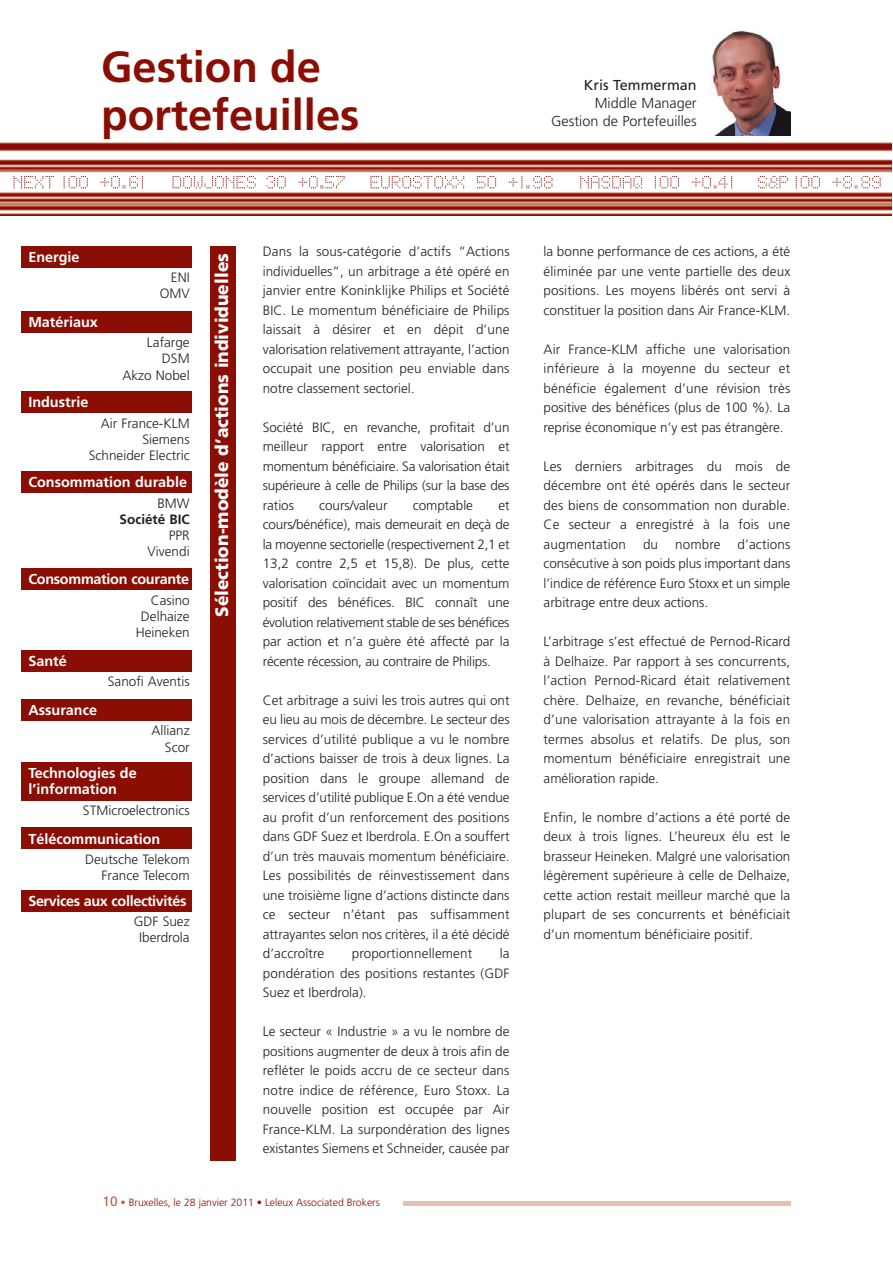
<style>
.page{position:relative;width:893px;height:1263px;background:#fff}
.page>*{position:absolute;margin:0;border:0;box-sizing:border-box;transform-origin:0 0}
.t1{font:700 43.5px/48px "Frutiger";color:#8b0e04}
.t2{font:900 18px "Frutiger";color:#fff;scale:.96 1}
.t3{font:700 14.4px/15.9px "Frutiger";color:#fff}
.t4{font:300 14.4px/18px "Frutiger";color:#231f20;text-align:right}
.t5{font:700 14.4px "Frutiger";letter-spacing:-.025em;color:#fff}
.t6{font:700 14.4px "Frutiger";letter-spacing:-.02em;color:#fff}
.t7{font:14.4px "Frutiger";color:#231f20}
.t8{font:300 13.5px/19.5px "Frutiger";color:#231f20;text-align:justify}
.t9{font:700 13.5px "Frutiger";color:#231f20}
.t10{font:300 10.5px "Frutiger";color:#8b0e04}
.s1{font-weight:400;font-size:13.5px;color:#b6644b}
.s2{color:#b6644b}
</style>
<div class="page">
<hr style="left:101px;top:1201px;width:689px;height:4px;background:#e4c1b1">
<div style="left:101px;top:1194px;width:301px;height:24px;background:#fff"></div>
<div style="left:21px;top:246px;width:170px;height:21px;background:#8b0e04"></div>
<div style="left:21px;top:311px;width:170px;height:21px;background:#8b0e04"></div>
<div style="left:21px;top:392px;width:170px;height:21px;background:#8b0e04"></div>
<div style="left:21px;top:472px;width:170px;height:21px;background:#8b0e04"></div>
<div style="left:21px;top:568px;width:170px;height:22px;background:#8b0e04"></div>
<div style="left:21px;top:650px;width:170px;height:21px;background:#8b0e04"></div>
<div style="left:21px;top:699px;width:170px;height:21px;background:#8b0e04"></div>
<div style="left:21px;top:890px;width:170px;height:21px;background:#8b0e04"></div>
<div style="left:21px;top:828px;width:170px;height:21px;background:#8b0e04"></div>
<div style="left:21px;top:762px;width:170px;height:38px;background:#8b0e04"></div>
<div style="left:210px;top:246px;width:25px;height:914px;background:#8b0e04"></div>
<img style="left:0;top:143px;width:891px;height:72px">
<svg style="left:13px;top:176px;width:41px;height:12px"></svg>
<svg style="left:63px;top:176px;width:25px;height:12px"></svg>
<svg style="left:100px;top:176px;width:43px;height:12px"></svg>
<svg style="left:172px;top:176px;width:84px;height:12px"></svg>
<svg style="left:266px;top:176px;width:20px;height:12px"></svg>
<svg style="left:298px;top:176px;width:46px;height:12px"></svg>
<svg style="left:370px;top:176px;width:94px;height:12px"></svg>
<svg style="left:477px;top:176px;width:19px;height:12px"></svg>
<svg style="left:508px;top:176px;width:44px;height:12px"></svg>
<svg style="left:580px;top:176px;width:62px;height:12px"></svg>
<svg style="left:654px;top:176px;width:25px;height:12px"></svg>
<svg style="left:691px;top:176px;width:41px;height:12px"></svg>
<svg style="left:758px;top:176px;width:30px;height:12px"></svg>
<svg style="left:795px;top:176px;width:25px;height:12px"></svg>
<svg style="left:832px;top:176px;width:48px;height:12px"></svg>
<img style="left:711px;top:30px;width:79px;height:105px">
<h1 class="t1" style="left:101px;top:46px;width:260px">Gestion de portefeuilles</h1>
<p class="t7" style="left:583px;top:79px;width:114px">Kris Temmerman</p>
<p class="t4" style="left:551px;top:95px;width:147px">Middle Manager<br>Gestion de Portefeuilles</p>
<p class="t3" style="left:28px;top:250px;width:53px">Energie</p>
<p class="t3" style="left:28px;top:315px;width:71px">Matériaux</p>
<p class="t3" style="left:28px;top:395px;width:61px">Industrie</p>
<p class="t8" style="left:160px;top:270px;width:31px;line-height:16.2px;text-align:right">ENI<br>OMV</p>
<p class="t8" style="left:123px;top:335px;width:69px;line-height:16.2px;text-align:right">Lafarge<br>DSM<br>Akzo Nobel</p>
<p class="t8" style="left:89px;top:416px;width:102px;line-height:16.2px;text-align:right">Air France-KLM<br>Siemens<br>Schneider Electric</p>
<p class="t3" style="left:28px;top:476px;width:160px">Consommation durable</p>
<p class="t8" style="left:157px;top:494px;width:34px">BMW</p>
<p class="t9" style="left:120px;top:514px;width:72px">Société BIC</p>
<p class="t8" style="left:148px;top:528px;width:44px;line-height:16.2px;text-align:right">PPR<br>Vivendi</p>
<p class="t6" style="left:28px;top:573px;width:162px">Consommation courante</p>
<p class="t8" style="left:136px;top:593px;width:56px;line-height:16.2px;text-align:right">Casino<br>Delhaize<br>Heineken</p>
<p class="t3" style="left:28px;top:654px;width:40px">Santé</p>
<p class="t8" style="left:108px;top:673px;width:83px">Sanofi Aventis</p>
<p class="t3" style="left:28px;top:703px;width:70px">Assurance</p>
<p class="t8" style="left:151px;top:724px;width:40px;line-height:16.2px;text-align:right">Allianz<br>Scor</p>
<p class="t3" style="left:28px;top:766px;width:110px">Technologies de l’information</p>
<p class="t8" style="left:83px;top:801px;width:108px">STMicroelectronics</p>
<p class="t3" style="left:28px;top:832px;width:133px">Télécommunication</p>
<p class="t8" style="left:85px;top:852px;width:106px;line-height:16.2px;text-align:right">Deutsche Telekom<br>France Telecom</p>
<p class="t5" style="left:28px;top:895px;width:159px">Services aux collectivités</p>
<p class="t8" style="left:134px;top:914px;width:57px;line-height:16.2px;text-align:center">GDF Suez<br>Iberdrola</p>
<h2 class="t2" style="left:215px;top:617px;width:380px;rotate:-90deg">Sélection-modèle d’actions individuelles</h2>
<p class="t8" style="left:263px;top:243px;width:248px">Dans la sous-catégorie d’actifs “Actions individuelles”, un arbitrage a été opéré en janvier entre Koninklijke Philips et Société BIC. Le momentum bénéficiaire de Philips laissait à désirer et en dépit d’une valorisation relativement attrayante, l’action occupait une position peu enviable dans notre classement sectoriel.</p>
<p class="t8" style="left:263px;top:418px;width:248px">Société BIC, en revanche, profitait d’un meilleur rapport entre valorisation et momentum bénéficiaire. Sa valorisation était supérieure à celle de Philips (sur la base des ratios</p>
<p class="t8" style="left:319px;top:496px;width:70px">cours/valeur</p>
<p class="t8" style="left:413px;top:496px;width:62px">comptable</p>
<p class="t8" style="left:263px;top:496px;width:248px;text-indent:235px">et cours/bénéfice), mais demeurait en deçà de la moyenne sectorielle (respectivement 2,1 et 13,2 contre 2,5 et 15,8). De plus, cette valorisation coïncidait avec un momentum positif des bénéfices. BIC connaît une évolution relativement stable de ses bénéfices par action et n’a guère été affecté par la récente récession, au contraire de Philips.</p>
<p class="t8" style="left:263px;top:691px;width:248px">Cet arbitrage a suivi les trois autres qui ont eu lieu au mois de décembre. Le secteur des services d’utilité publique a vu le nombre d’actions baisser de trois à deux lignes. La position dans le groupe allemand de services d’utilité publique E.On a été vendue au profit d’un renforcement des positions dans GDF Suez et Iberdrola. E.On a souffert d’un très mauvais momentum bénéficiaire.<br>Les possibilités de réinvestissement dans une troisième ligne d’actions distincte dans ce secteur n’étant pas suffisamment attrayantes selon nos critères, il a été décidé d’accroître</p>
<p class="t8" style="left:263px;top:945px;width:248px;text-indent:237px">la pondération des positions restantes (GDF Suez et Iberdrola).</p>
<p class="t8" style="left:263px;top:1023px;width:248px">Le secteur « Industrie » a vu le nombre de positions augmenter de deux à trois afin de refléter le poids accru de ce secteur dans notre indice de référence, Euro Stoxx. La nouvelle position est occupée par Air France-KLM. La surpondération des lignes existantes Siemens et Schneider, causée par</p>
<p class="t8" style="left:352px;top:945px;width:122px">proportionnellement</p>
<p class="t10" style="left:103px;top:1198px;width:279px"><span class="s1">10</span> <span class="s2">•</span> Bruxelles, le 28 janvier 2011 • Leleux Associated Brokers</p>
<p class="t8" style="left:543px;top:243px;width:248px">la bonne performance de ces actions, a été éliminée par une vente partielle des deux positions. Les moyens libérés ont servi à constituer la position dans Air France-KLM.</p>
<p class="t8" style="left:543px;top:340px;width:248px">Air France-KLM affiche une valorisation inférieure à la moyenne du secteur et bénéficie également d’une révision très positive des bénéfices (plus de 100 %). La reprise économique n’y est pas étrangère.</p>
<p class="t8" style="left:543px;top:457px;width:248px">Les derniers arbitrages du mois de décembre ont été opérés dans le secteur des biens de consommation non durable.<br>Ce secteur a enregistré à la fois une augmentation</p>
<p class="t8" style="left:543px;top:535px;width:248px;text-indent:194px">d’actions consécutive à son poids plus important dans l’indice de référence Euro Stoxx et un simple arbitrage entre deux actions.</p>
<p class="t8" style="left:543px;top:633px;width:248px">L’arbitrage s’est effectué de Pernod-Ricard à Delhaize. Par rapport à ses concurrents, l’action Pernod-Ricard était relativement chère. Delhaize, en revanche, bénéficiait d’une valorisation attrayante à la fois en termes absolus et relatifs. De plus, son momentum bénéficiaire enregistrait une amélioration rapide.</p>
<p class="t8" style="left:543px;top:808px;width:248px">Enfin, le nombre d’actions a été porté de deux à trois lignes. L’heureux élu est le brasseur Heineken. Malgré une valorisation légèrement supérieure à celle de Delhaize, cette action restait meilleur marché que la plupart de ses concurrents et bénéficiait d’un momentum bénéficiaire positif.</p>
<p class="t8" style="left:643px;top:535px;width:17px">du</p>
<p class="t8" style="left:675px;top:535px;width:47px">nombre</p>
</div>
